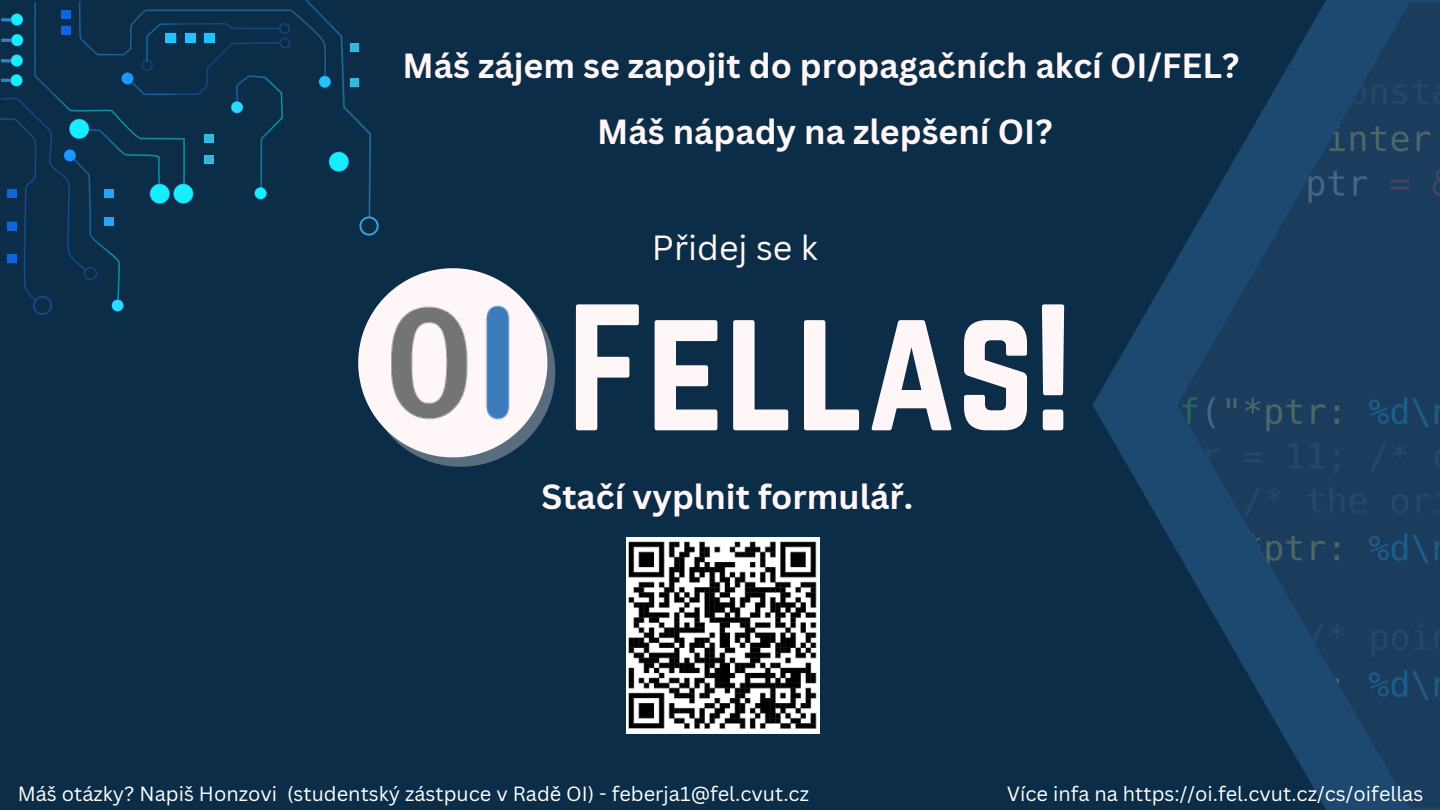
<style>
.page{position:relative;width:1440px;height:810px;background:#0c2d48}
.page>*{position:absolute;margin:0;border:0;box-sizing:border-box;transform-origin:0 0}
.t1{font:157.4px "Norwester";color:#fff7f7}
.t2{font:700 34px/65.2px "Canva Sans";color:#fff7f7;text-align:center}
.t3{font:34px "Canva Sans";color:#fff7f7}
.t4{font:20px "Canva Sans";color:#fff}
</style>
<div class="page">
<svg style="left:358px;top:268px;width:197px;height:199px"></svg>
<img style="left:390px;top:304px;width:125px;height:118px">
<img style="left:185px;top:78px;width:23px;height:17px">
<div style="left:204px;top:134px;width:10px;height:9px;background:#36bde9"></div>
<div style="left:205px;top:135px;width:9px;height:8px;background:#35b6d8"></div>
<div style="left:204px;top:155px;width:10px;height:9px;background:#36bdeb"></div>
<div style="left:205px;top:155px;width:9px;height:8px;background:#35b6d8"></div>
<svg style="left:359px;top:216px;width:20px;height:20px"></svg>
<img style="left:0;top:118px;width:34px;height:181px">
<img style="left:34px;top:2px;width:151px;height:183px">
<img style="left:73px;top:159px;width:47px;height:140px">
<img style="left:88px;top:130px;width:71px;height:55px">
<img style="left:236px;top:78px;width:46px;height:109px">
<img style="left:318px;top:19px;width:53px;height:198px">
<img style="left:79px;top:1px;width:247px;height:77px">
<svg style="left:1px;top:54px;width:22px;height:13px"></svg>
<svg style="left:1px;top:34px;width:22px;height:12px"></svg>
<svg style="left:1px;top:74px;width:22px;height:13px"></svg>
<div style="left:11px;top:75px;width:11px;height:11px;background:#17edfc;border-radius:50%"></div>
<svg style="left:1px;top:13px;width:22px;height:13px"></svg>
<div style="left:11px;top:14px;width:12px;height:11px;background:#17edfc;border-radius:50%"></div>
<svg style="left:33px;top:296px;width:19px;height:19px"></svg>
<svg style="left:69px;top:119px;width:20px;height:20px"></svg>
<div style="left:70px;top:119px;width:19px;height:19px;background:#17edfc;border-radius:50%"></div>
<svg style="left:84px;top:267px;width:13px;height:13px"></svg>
<svg style="left:112px;top:299px;width:12px;height:13px"></svg>
<div style="left:112px;top:300px;width:11px;height:11px;background:#2adbfb;border-radius:50%"></div>
<svg style="left:121px;top:72px;width:13px;height:13px"></svg>
<div style="left:122px;top:73px;width:11px;height:11px;background:#1999fc;border-radius:50%"></div>
<svg style="left:142px;top:60px;width:11px;height:11px"></svg>
<svg style="left:150px;top:184px;width:43px;height:20px"></svg>
<div style="left:174px;top:184px;width:19px;height:19px;background:#17edfc;border-radius:50%"></div>
<svg style="left:231px;top:101px;width:12px;height:12px"></svg>
<div style="left:231px;top:102px;width:12px;height:11px;background:#2adbfb;border-radius:50%"></div>
<svg style="left:254px;top:187px;width:13px;height:12px"></svg>
<div style="left:255px;top:188px;width:11px;height:11px;background:#17edfc;border-radius:50%"></div>
<svg style="left:279px;top:23px;width:11px;height:11px"></svg>
<svg style="left:279px;top:38px;width:11px;height:10px"></svg>
<svg style="left:319px;top:76px;width:12px;height:12px"></svg>
<div style="left:319px;top:76px;width:12px;height:12px;background:#21c3fa;border-radius:50%"></div>
<svg style="left:329px;top:152px;width:20px;height:20px"></svg>
<div style="left:329px;top:152px;width:19px;height:19px;background:#17edfc;border-radius:50%"></div>
<svg style="left:1093px;top:0;width:347px;height:810px"></svg>
<img style="left:1177px;top:2px;width:263px;height:806px">
<img style="left:626px;top:537px;width:193px;height:197px">
<h2 class="t2" style="left:403px;top:33px;width:838px">Máš zájem se zapojit do propagačních akcí OI/FEL?<br>Máš nápady na zlepšení OI?</h2>
<p class="t3" style="left:652px;top:224px;width:167px">Přidej se k</p>
<p class="t1" style="left:568px;top:273px;width:505px">Fellas!</p>
<h3 class="t2" style="left:542px;top:464px;width:373px">Stačí vyplnit formulář.</h3>
<h1 class="t4" style="left:18px;top:780px;width:793px">Máš otázky? Napiš Honzovi (studentský zástpuce v Radě OI) - feberja1@fel.cvut.cz</h1>
<h2 class="t4" style="left:1007px;top:780px;width:418px">Více infa na https://oi.fel.cvut.cz/cs/oifellas</h2>
</div>
